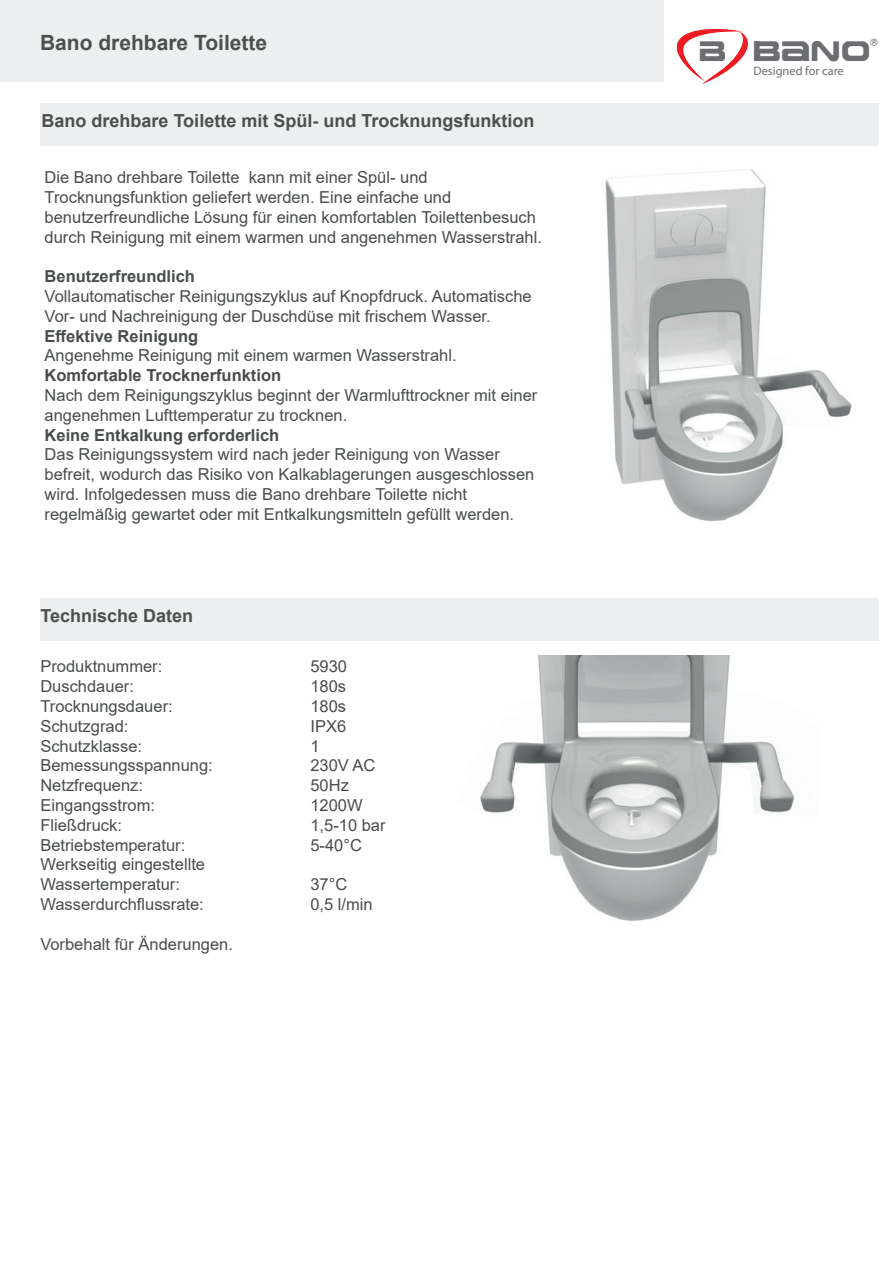
<style>
.page{position:relative;width:893px;height:1263px;background:#fff}
.page>*{position:absolute;margin:0;border:0;box-sizing:border-box;transform-origin:0 0}
.t1{font:28.05px "Earth Normal";color:#6c6d70}
.t2{font:700 21px "Arial";color:#4d514d}
.t3{font:700 18px "Arial";color:#4d514d}
.t4{font:16.5px/19.8px "Arial";color:#494c4d}
.t5{font:700 16.5px "Arial";color:#494c4d}
.t6{font:12.3px "Myriad Pro";color:#6c6d70}
.t7{font:9.9px "Helvetica";color:#57585a}
</style>
<div class="page">
<div style="left:0;top:0;width:664px;height:82px;background:#edeff0"></div>
<svg style="left:677px;top:29px;width:71px;height:55px"></svg>
<img style="left:480px;top:655px;width:315px;height:267px">
<img style="left:605px;top:169px;width:247px;height:353px">
<div style="left:40px;top:598px;width:839px;height:43px;background:#edeff0"></div>
<div style="left:40px;top:104px;width:839px;height:42px;background:#edeff0"></div>
<p class="t2" style="left:40px;top:28px;width:229px">Bano drehbare Toilette</p>
<p class="t3" style="left:42px;top:108px;width:494px">Bano drehbare Toilette mit Spül- und Trocknungsfunktion</p>
<p class="t4" style="left:45px;top:167px;width:499px">Die Bano drehbare Toilette kann mit einer Spül- und Trocknungsfunktion geliefert werden. Eine einfache und benutzerfreundliche Lösung für einen komfortablen Toilettenbesuch durch Reinigung mit einem warmen und angenehmen Wasserstrahl.</p>
<p class="t5" style="left:45px;top:265px;width:152px">Benutzerfreundlich</p>
<p class="t4" style="left:45px;top:286px;width:489px">Vollautomatischer Reinigungszyklus auf Knopfdruck. Automatische<br>Vor- und Nachreinigung der Duschdüse mit frischem Wasser.</p>
<p class="t5" style="left:45px;top:324px;width:155px">Effektive Reinigung</p>
<p class="t4" style="left:45px;top:346px;width:414px">Angenehme Reinigung mit einem warmen Wasserstrahl.</p>
<p class="t5" style="left:45px;top:364px;width:238px">Komfortable Trocknerfunktion</p>
<p class="t4" style="left:45px;top:385px;width:494px">Nach dem Reinigungszyklus beginnt der Warmlufttrockner mit einer angenehmen Lufttemperatur zu trocknen.</p>
<p class="t5" style="left:45px;top:423px;width:236px">Keine Entkalkung erforderlich</p>
<p class="t4" style="left:45px;top:445px;width:491px">Das Reinigungssystem wird nach jeder Reinigung von Wasser befreit, wodurch das Risiko von Kalkablagerungen ausgeschlossen wird. Infolgedessen muss die Bano drehbare Toilette nicht regelmäßig gewartet oder mit Entkalkungsmitteln gefüllt werden.</p>
<p class="t3" style="left:40px;top:603px;width:154px">Technische Daten</p>
<p class="t4" style="left:40px;top:657px;width:123px">Produktnummer:</p>
<p class="t4" style="left:310px;top:657px;width:38px">5930</p>
<p class="t4" style="left:40px;top:676px;width:95px">Duschdauer:</p>
<p class="t4" style="left:310px;top:676px;width:37px">180s</p>
<p class="t4" style="left:40px;top:696px;width:134px">Trocknungsdauer:</p>
<p class="t4" style="left:310px;top:696px;width:37px">180s</p>
<p class="t4" style="left:40px;top:716px;width:90px">Schutzgrad:</p>
<p class="t4" style="left:310px;top:716px;width:37px">IPX6</p>
<p class="t4" style="left:40px;top:736px;width:103px">Schutzklasse:</p>
<p class="t4" style="left:310px;top:736px;width:11px">1</p>
<p class="t4" style="left:40px;top:756px;width:174px">Bemessungsspannung:</p>
<p class="t4" style="left:310px;top:756px;width:67px">230V AC</p>
<p class="t4" style="left:40px;top:775px;width:104px">Netzfrequenz:</p>
<p class="t4" style="left:310px;top:775px;width:40px">50Hz</p>
<p class="t4" style="left:40px;top:795px;width:116px">Eingangsstrom:</p>
<p class="t4" style="left:310px;top:795px;width:54px">1200W</p>
<p class="t4" style="left:40px;top:815px;width:83px">Fließdruck:</p>
<p class="t4" style="left:310px;top:815px;width:77px">1,5-10 bar</p>
<p class="t4" style="left:40px;top:835px;width:146px">Betriebstemperatur:</p>
<p class="t4" style="left:310px;top:835px;width:53px">5-40°C</p>
<p class="t4" style="left:40px;top:855px;width:166px">Werkseitig eingestellte<br>Wassertemperatur:</p>
<p class="t4" style="left:310px;top:874px;width:38px">37°C</p>
<p class="t4" style="left:40px;top:894px;width:165px">Wasserdurchflussrate:</p>
<p class="t4" style="left:310px;top:894px;width:64px">0,5 l/min</p>
<p class="t4" style="left:40px;top:934px;width:194px">Vorbehalt für Änderungen.</p>
<h1 class="t1" style="left:699px;top:31px;width:173px">B iBANO</h1>
<p class="t7" style="left:870px;top:35px;width:9px">®</p>
<p class="t6" style="left:753px;top:63px;width:92px">Designed for care</p>
</div>
